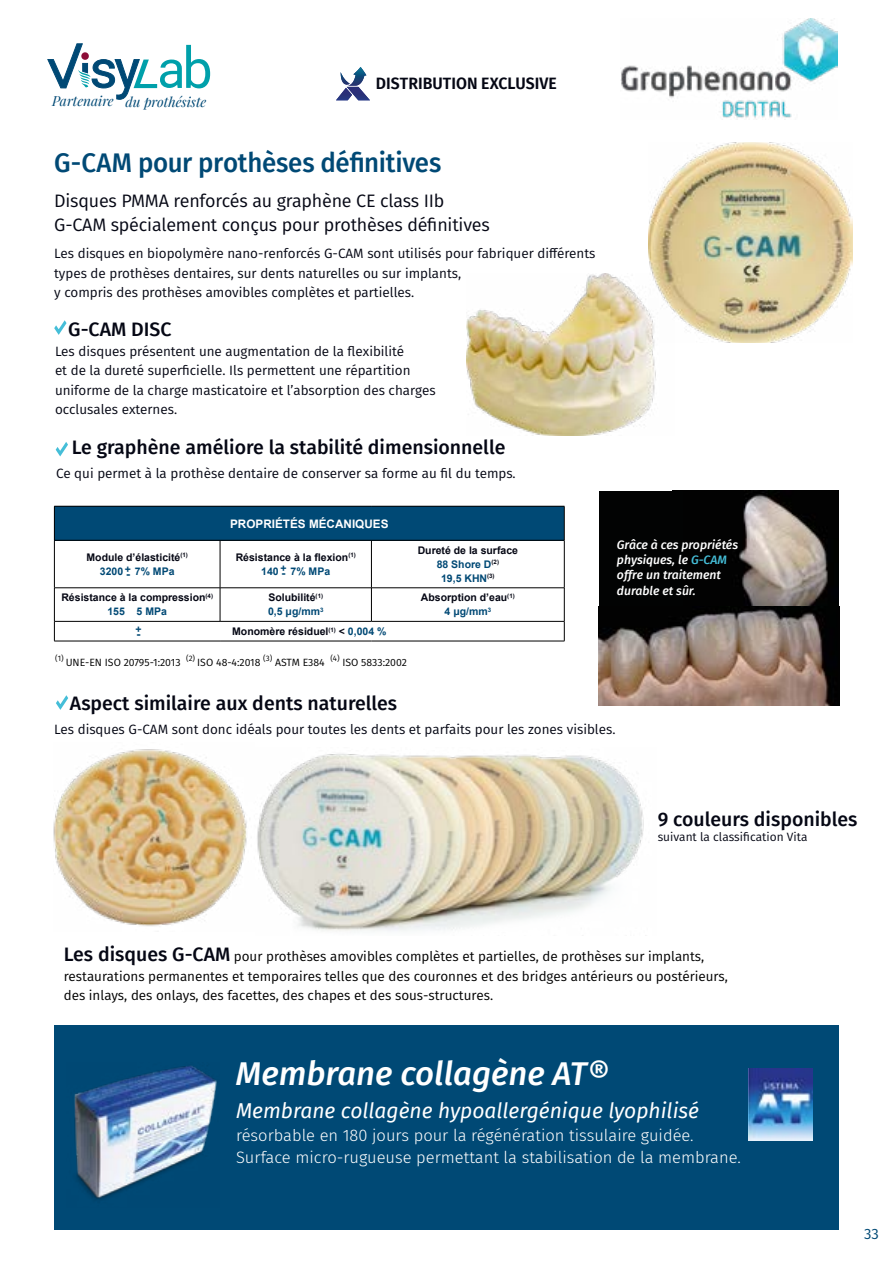
<style>
.page{position:relative;width:893px;height:1263px;background:#fff}
.page>*{position:absolute;margin:0;border:0;box-sizing:border-box;transform-origin:0 0}
.t1{font:italic 500 33px "Fira Sans";color:#fff}
.t2{font:500 27px "Fira Sans";letter-spacing:-.01em;color:#004975;scale:.96 1}
.t3{font:italic 21px "Fira Sans";color:#fff}
.t4{font:500 19.5px "Fira Sans";color:#050714}
.t5{font:18px/24px "Fira Sans";letter-spacing:-.01em;color:#050714}
.t6{font:300 16.5px/22.5px "Fira Sans";color:#fff}
.t7{font:600 16.5px "Fira Sans";color:#050714;scale:.96 1}
.t8{font:15px "Fira Sans";color:#004975}
.t9{font:italic 13.65px "Playfair Display";color:#004975}
.t10{font:13.5px/19.5px "Fira Sans";color:#050714}
.t11{font:13.5px/19.5px "Fira Sans";color:#000}
.t12{font:italic 500 12.3px/15.3px "Fira Sans";color:#fff}
.t13{font:12px "Fira Sans";color:#050714}
.t14{font:700 11.7px "Arial";color:#fff}
.t15{font:700 10.5px/14px "Arial";color:#050714;text-align:center}
.t16{font:10.5px "Fira Sans";color:#000}
.t17{font:700 10.5px "Arial";color:#004975}
.s1{color:#004975}
.s2{font-size:12px}
.s3{color:#45bed8}
.s4{font-weight:500;font-size:19.5px;color:#050714}
</style>
<div class="page">
<div style="left:54px;top:1025px;width:785px;height:205px;background:#004975"></div>
<svg style="left:56px;top:695px;width:12px;height:15px"></svg>
<svg style="left:56px;top:442px;width:12px;height:14px"></svg>
<svg style="left:54px;top:320px;width:13px;height:15px"></svg>
<img style="left:648px;top:142px;width:205px;height:200px">
<img style="left:620px;top:18px;width:218px;height:101px">
<img style="left:336px;top:67px;width:34px;height:33px">
<div style="left:54px;top:506px;width:510px;height:34px;background:#004975"></div>
<hr style="left:54px;top:506px;width:1px;height:34px;background:#000">
<hr style="left:54px;top:506px;width:166px;height:1px;background:#000">
<hr style="left:220px;top:506px;width:151px;height:1px;background:#000">
<hr style="left:371px;top:506px;width:193px;height:1px;background:#000">
<hr style="left:564px;top:506px;width:1px;height:34px;background:#000">
<hr style="left:54px;top:540px;width:1px;height:48px;background:#000">
<hr style="left:54px;top:540px;width:166px;height:1px;background:#000">
<hr style="left:220px;top:540px;width:151px;height:1px;background:#000">
<hr style="left:220px;top:540px;width:1px;height:48px;background:#000">
<hr style="left:371px;top:540px;width:1px;height:48px;background:#000">
<hr style="left:371px;top:540px;width:193px;height:1px;background:#000">
<hr style="left:564px;top:540px;width:1px;height:48px;background:#000">
<hr style="left:54px;top:588px;width:1px;height:33px;background:#000">
<svg style="left:54px;top:622px;width:1px;height:19px"></svg>
<hr style="left:54px;top:587px;width:166px;height:1px;background:#000">
<hr style="left:220px;top:587px;width:151px;height:1px;background:#000">
<hr style="left:371px;top:587px;width:193px;height:1px;background:#000">
<hr style="left:220px;top:588px;width:1px;height:33px;background:#000">
<hr style="left:371px;top:588px;width:1px;height:33px;background:#000">
<hr style="left:564px;top:588px;width:1px;height:33px;background:#000">
<svg style="left:564px;top:621px;width:1px;height:20px"></svg>
<hr style="left:54px;top:621px;width:166px;height:1px;background:#000">
<hr style="left:220px;top:621px;width:151px;height:1px;background:#000">
<hr style="left:371px;top:621px;width:193px;height:1px;background:#000">
<hr style="left:54px;top:641px;width:166px;height:1px;background:#000">
<hr style="left:220px;top:641px;width:151px;height:1px;background:#000">
<hr style="left:371px;top:641px;width:193px;height:1px;background:#000">
<img style="left:74px;top:1065px;width:143px;height:135px">
<img style="left:749px;top:1069px;width:64px;height:72px">
<img style="left:53px;top:749px;width:194px;height:177px">
<img style="left:257px;top:753px;width:387px;height:178px">
<img style="left:682px;top:491px;width:157px;height:115px">
<div style="left:598px;top:491px;width:84px;height:119px;background:#020303"></div>
<img style="left:598px;top:606px;width:241px;height:99px">
<img style="left:467px;top:273px;width:207px;height:163px">
<svg style="left:47px;top:43px;width:163px;height:57px"></svg>
<p class="t9" style="left:52px;top:91px;width:156px">Partenaire du prothésiste</p>
<p class="t7" style="left:376px;top:69px;width:190px">DISTRIBUTION EXCLUSIVE</p>
<h2 class="t2" style="left:54px;top:141px;width:405px">G-CAM pour prothèses définitives</h2>
<h3 class="t5" style="left:54px;top:189px;width:437px">Disques PMMA renforcés au graphène CE class IIb<br>G-CAM spécialement conçus pour prothèses définitives</h3>
<p class="t10" style="left:54px;top:243px;width:543px">Les disques en biopolymère nano-renforcés G-CAM sont utilisés pour fabriquer différents types de prothèses dentaires, sur dents naturelles ou sur implants,<br>y compris des prothèses amovibles complètes et partielles.</p>
<h3 class="t4" style="left:68px;top:314px;width:105px">G-CAM DISC</h3>
<p class="t10" style="left:55px;top:341px;width:382px">Les disques présentent une augmentation de la flexibilité<br>et de la dureté superficielle. Ils permettent une répartition uniforme de la charge masticatoire et l’absorption des charges occlusales externes.</p>
<h3 class="t4" style="left:72px;top:432px;width:435px">Le graphène améliore la stabilité dimensionnelle</h3>
<p class="t10" style="left:56px;top:463px;width:461px">Ce qui permet à la prothèse dentaire de conserver sa forme au fil du temps.</p>
<p class="t14" style="left:230px;top:516px;width:160px">PROPRIÉTÉS MÉCANIQUES</p>
<p class="t15" style="left:87px;top:551px;width:103px">Module d’élasticité<sup>(1)<br></sup><span class="s1">3200 7% MPa</span></p>
<p class="t15" style="left:236px;top:551px;width:122px">Résistance à la flexion<sup>(1)<br></sup><span class="s1">140 7% MPa</span></p>
<p class="t15" style="left:418px;top:544px;width:102px">Dureté de la surface<br><span class="s1">88 Shore D</span><sup>(2)<br></sup><span class="s1">19,5 KHN</span><sup>(3)</sup></p>
<p class="t15" style="left:61px;top:591px;width:153px">Résistance à la compression<sup>(4)<br></sup><span class="s1">155 5 MPa</span></p>
<p class="t15" style="left:268px;top:591px;width:57px;text-align:left">Solubilité<sup>(1)<br></sup><span class="s1">0,5 μg/mm</span><sup>3</sup></p>
<p class="t15" style="left:421px;top:591px;width:95px">Absorption d’eau<sup>(1)<br></sup><span class="s1">4 μg/mm</span><sup>3</sup></p>
<p class="t15" style="left:232px;top:625px;width:156px">Monomère résiduel<sup>(1)</sup> &lt; <span class="s1">0,004 %</span></p>
<p class="t17" style="left:125px;top:562px;width:8px">+<span class="s2">-</span></p>
<p class="t17" style="left:280px;top:561px;width:8px">+<span class="s2">-</span></p>
<p class="t17" style="left:135px;top:623px;width:8px">+<span class="s2">-</span></p>
<p class="t16" style="left:55px;top:654px;width:353px"><sup>(1)</sup> UNE-EN ISO 20795-1:2013 <sup>(2)</sup> ISO 48-4:2018 <sup>(3)</sup> ASTM E384 <sup>(4)</sup> ISO 5833:2002</p>
<p class="t12" style="left:617px;top:536px;width:123px">Grâce à ces propriétés physiques, le <span class="s3">G-CAM </span>offre un traitement durable et sûr.</p>
<h3 class="t4" style="left:70px;top:688px;width:329px">Aspect similaire aux dents naturelles</h3>
<p class="t10" style="left:54px;top:719px;width:563px">Les disques G-CAM sont donc idéals pour toutes les dents et parfaits pour les zones visibles.</p>
<h3 class="t4" style="left:658px;top:804px;width:201px">9 couleurs disponibles</h3>
<p class="t13" style="left:658px;top:828px;width:151px">suivant la classification Vita</p>
<p class="t11" style="left:64px;top:946px;width:666px"><span class="s4">Les disques G-CAM</span> pour prothèses amovibles complètes et partielles, de prothèses sur implants, restaurations permanentes et temporaires telles que des couronnes et des bridges antérieurs ou postérieurs, des inlays, des onlays, des facettes, des chapes et des sous-structures.</p>
<h1 class="t1" style="left:236px;top:1047px;width:374px">Membrane collagène AT®</h1>
<h3 class="t3" style="left:236px;top:1095px;width:464px">Membrane collagène hypoallergénique lyophilisé</h3>
<p class="t6" style="left:236px;top:1123px;width:506px">résorbable en 180 jours pour la régénération tissulaire guidée.<br>Surface micro-rugueuse permettant la stabilisation de la membrane.</p>
<p class="t8" style="left:864px;top:1223px;width:16px">33</p>
</div>
